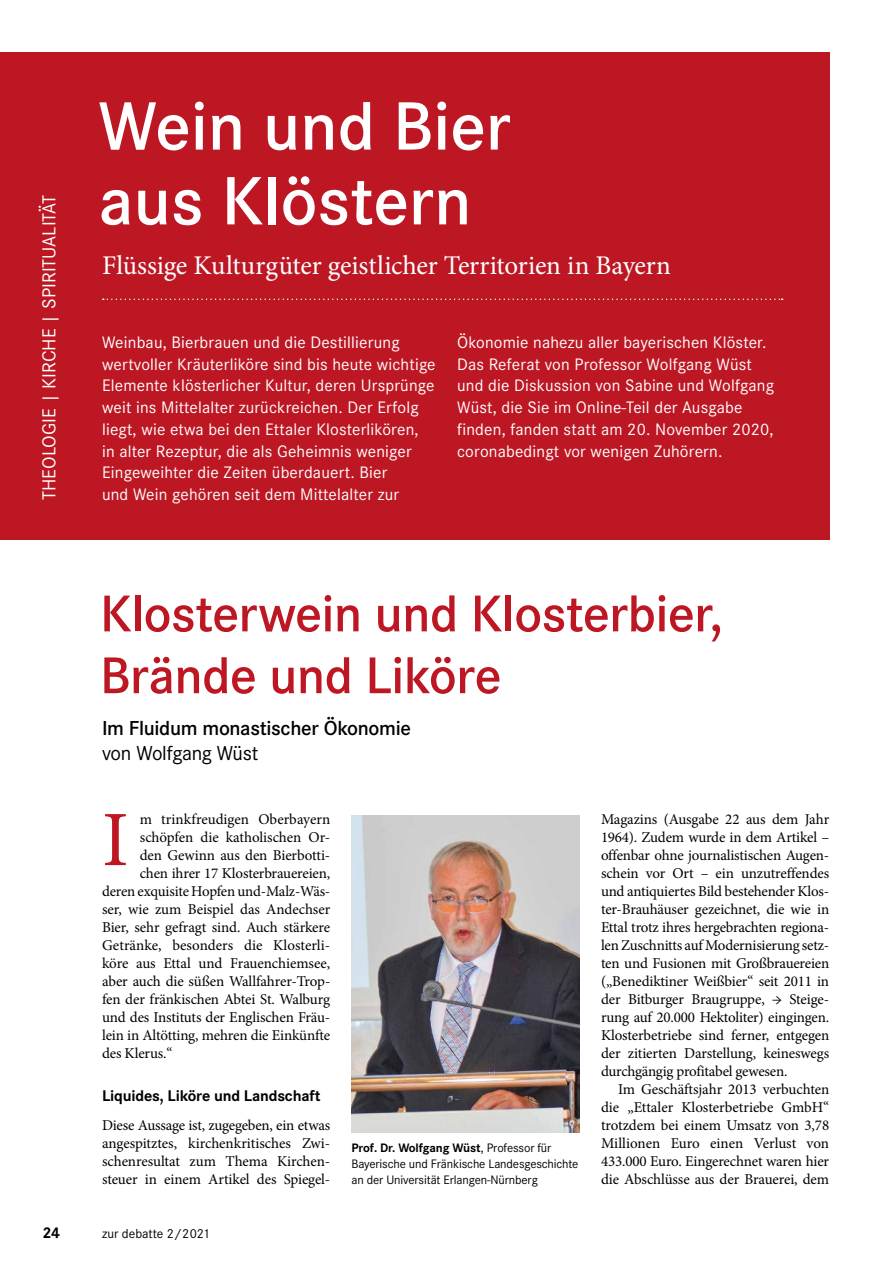
<style>
.page{position:relative;width:893px;height:1263px;background:#fff}
.page>*{position:absolute;margin:0;border:0;box-sizing:border-box;transform-origin:0 0}
.t1{font:78.45px "Minion Pro";color:#bd1724}
.t2{font:600 70.8px/74.8px "Corporate S";color:#fff}
.t3{font:600 53.55px/61.8px "Corporate S";letter-spacing:-.01em;color:#bd1724}
.t4{font:27px "Minion Pro";letter-spacing:-.01em;color:#fff}
.t5{font:600 21px "Corporate S";letter-spacing:-.015em;color:#000}
.t6{font:21px "Corporate S";letter-spacing:-.015em;color:#000}
.t7{font:19.5px "Corporate S";color:#fff}
.t8{font:17.25px/21.8px "Corporate S";letter-spacing:.01em;color:#fff}
.t9{font:700 16.05px "Corporate S";letter-spacing:-.01em;color:#000}
.t10{font:15px/18px "Minion Pro";letter-spacing:-.01em;color:#000;text-align:justify}
.t11{font:13.5px "Corporate S";color:#000}
.t12{font:12.75px/16px "Corporate S";letter-spacing:-.01em;color:#000}
.s1{font-weight:700}
</style>
<div class="page">
<div style="left:0;top:53px;width:829px;height:487px;background:#bd1724"></div>
<svg style="left:103px;top:298px;width:680px;height:2px"></svg>
<img style="left:351px;top:815px;width:229px;height:317px">
<h3 class="t7" style="left:39px;top:500px;width:307px;rotate:-90deg">THEOLOGIE | KIRCHE | SPIRITUALITÄT</h3>
<h2 class="t2" style="left:98px;top:88px;width:414px">Wein und Bier aus Klöstern</h2>
<h3 class="t4" style="left:102px;top:252px;width:570px">Flüssige Kulturgüter geistlicher Territorien in Bayern</h3>
<p class="t8" style="left:102px;top:331px;width:335px">Weinbau, Bierbrauen und die Destillierung wertvoller Kräuterliköre sind bis heute wichtige Elemente klösterlicher Kultur, deren Ursprünge weit ins Mittelalter zurückreichen. Der Erfolg liegt, wie etwa bei den Ettaler Klosterlikören,<br>in alter Rezeptur, die als Geheimnis weniger Eingeweihter die Zeiten überdauert. Bier<br>und Wein gehören seit dem Mittelalter zur</p>
<p class="t8" style="left:457px;top:331px;width:318px">Ökonomie nahezu aller bayerischen Klöster.<br>Das Referat von Professor Wolfgang Wüst und die Diskussion von Sabine und Wolfgang Wüst, die Sie im Online-Teil der Ausgabe finden, fanden statt am 20. November 2020, coronabedingt vor wenigen Zuhörern.</p>
<h3 class="t3" style="left:100px;top:582px;width:625px">Klosterwein und Klosterbier,<br>Brände und Liköre</h3>
<h3 class="t5" style="left:102px;top:717px;width:310px">Im Fluidum monastischer Ökonomie</h3>
<h3 class="t6" style="left:102px;top:742px;width:158px">von Wolfgang Wüst</h3>
<h1 class="t1" style="left:102px;top:802px;width:28px">I</h1>
<p class="t10" style="left:140px;top:811px;width:192px">m trinkfreudigen Oberbayern</p>
<p class="t10" style="left:140px;top:829px;width:192px">schöpfen die katholischen Or-</p>
<p class="t10" style="left:140px;top:847px;width:192px">den Gewinn aus den Bierbotti-</p>
<p class="t10" style="left:140px;top:865px;width:192px">chen ihrer 17 Klosterbrauereien,</p>
<p class="t10" style="left:102px;top:883px;width:230px">deren exquisite Hopfen und-Malz-Wäs-</p>
<p class="t10" style="left:102px;top:901px;width:230px">ser, wie zum Beispiel das Andechser</p>
<p class="t10" style="left:102px;top:919px;width:230px">Bier, sehr gefragt sind. Auch stärkere</p>
<p class="t10" style="left:102px;top:937px;width:230px">Getränke, besonders die Klosterli-</p>
<p class="t10" style="left:102px;top:955px;width:230px">köre aus Ettal und Frauenchiemsee,</p>
<p class="t10" style="left:102px;top:973px;width:230px">aber auch die süßen Wallfahrer-Trop-</p>
<p class="t10" style="left:102px;top:991px;width:230px">fen der fränkischen Abtei St. Walburg</p>
<p class="t10" style="left:102px;top:1009px;width:230px">und des Instituts der Englischen Fräu-</p>
<p class="t10" style="left:102px;top:1027px;width:230px">lein in Altötting, mehren die Einkünfte</p>
<p class="t10" style="left:102px;top:1045px;width:72px">des Klerus.“</p>
<p class="t9" style="left:102px;top:1090px;width:220px">Liquides, Liköre und Landschaft</p>
<p class="t10" style="left:102px;top:1117px;width:230px">Diese Aussage ist, zugegeben, ein etwas angespitztes, kirchenkritisches Zwi&shy;schenresultat zum Thema Kirchen&shy;steuer in einem Artikel des Spiegel-</p>
<p class="t12" style="left:351px;top:1139px;width:228px"><span class="s1">Prof. Dr. Wolfgang Wüst</span>, Professor für<br>Bayerische und Fränkische Landesgeschichte an der Universität Erlangen-Nürnberg</p>
<p class="t10" style="left:601px;top:811px;width:230px">Magazins (Ausgabe 22 aus dem Jahr 1964). Zudem wurde in dem Artikel – offenbar ohne journalistischen Augen&shy;schein vor Ort – ein unzutreffendes und antiquiertes Bild bestehender Klos&shy;ter-Brauhäuser gezeichnet, die wie in Ettal trotz ihres hergebrachten regiona&shy;len Zuschnitts auf Modernisierung setz&shy;ten und Fusionen mit Großbrauereien („Benediktiner Weißbier“ seit 2011 in der Bitburger Braugruppe, → Steige&shy;rung auf 20.000 Hektoliter) eingingen.<br>Klosterbetriebe sind ferner, entgegen der zitierten Darstellung, keineswegs durchgängig profitabel gewesen.</p>
<p class="t10" style="left:601px;top:1081px;width:230px;text-indent:17px">Im Geschäftsjahr 2013 verbuchten die „Ettaler Klosterbetriebe GmbH“ trotzdem bei einem Umsatz von 3,78<br>Millionen Euro einen Verlust von 433.000 Euro. Eingerechnet waren hier die Abschlüsse aus der Brauerei, dem</p>
<p class="t9" style="left:43px;top:1227px;width:19px">24</p>
<p class="t11" style="left:102px;top:1229px;width:109px">zur debatte 2/2021</p>
</div>
